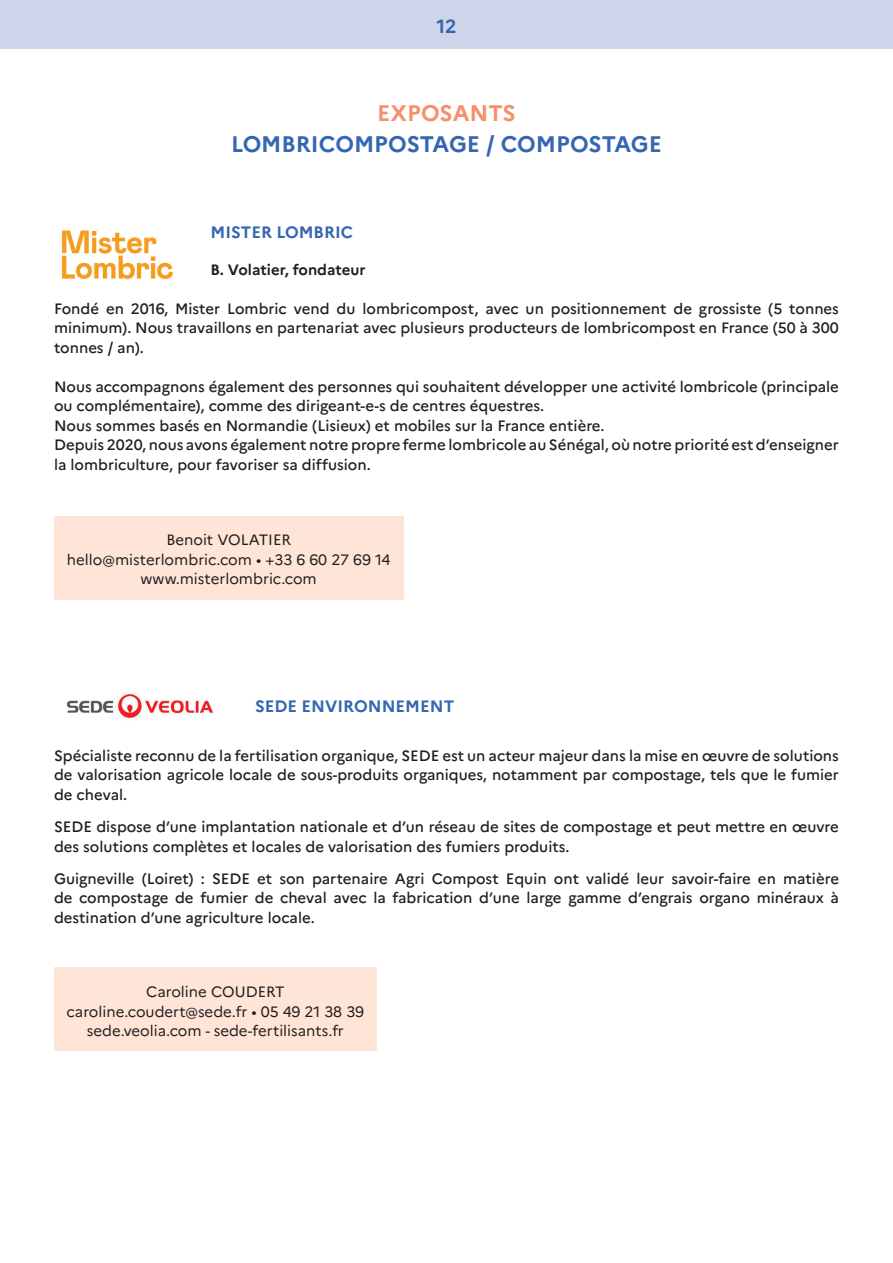
<style>
.page{position:relative;width:893px;height:1263px;background:#fff}
.page>*{position:absolute;margin:0;border:0;box-sizing:border-box;transform-origin:0 0}
.t1{font:700 22.5px "Marianne";color:#3566b1}
.t2{font:700 22.5px "Marianne";color:#f68f6b}
.t3{font:700 19.05px "Marianne";color:#3566b1}
.t4{font:700 16.5px "Marianne";color:#3566b1}
.t5{font:500 15px/19.5px "Marianne";color:#231f20;text-align:justify}
.t6{font:15px/19.5px "Marianne";color:#231f20;text-align:center}
.t7{font:700 15px "Marianne";color:#231f20}
</style>
<div class="page">
<div style="left:0;top:0;width:893px;height:49px;background:#cfd4ea"></div>
<img style="left:61px;top:230px;width:113px;height:50px">
<div style="left:54px;top:516px;width:349px;height:83px;background:#fee5d8"></div>
<div style="left:54px;top:967px;width:323px;height:84px;background:#fee5d8"></div>
<img style="left:66px;top:693px;width:147px;height:26px">
<p class="t3" style="left:436px;top:14px;width:22px">12</p>
<h1 class="t2" style="left:377px;top:99px;width:140px">EXPOSANTS</h1>
<h1 class="t1" style="left:231px;top:130px;width:432px">LOMBRICOMPOSTAGE / COMPOSTAGE</h1>
<p class="t4" style="left:211px;top:222px;width:144px">MISTER LOMBRIC</p>
<p class="t7" style="left:211px;top:260px;width:156px">B. Volatier, fondateur</p>
<p class="t5" style="left:54px;top:299px;width:786px">Fondé en 2016, Mister Lombric vend du lombricompost, avec un positionnement de grossiste (5 tonnes minimum). Nous travaillons en partenariat avec plusieurs producteurs de lombricompost en France (50 à 300 tonnes / an).</p>
<p class="t5" style="left:54px;top:377px;width:786px;text-align:left">Nous accompagnons également des personnes qui souhaitent développer une activité lombricole (principale ou complémentaire), comme des dirigeant-e-s de centres équestres.<br>Nous sommes basés en Normandie (Lisieux) et mobiles sur la France entière.<br>Depuis 2020, nous avons également notre propre ferme lombricole au Sénégal, où notre priorité est d’enseigner la lombriculture, pour favoriser sa diffusion.</p>
<p class="t6" style="left:67px;top:530px;width:325px">Benoit VOLATIER<br>hello@misterlombric.com • +33 6 60 27 69 14 www.misterlombric.com</p>
<p class="t4" style="left:255px;top:696px;width:201px">SEDE ENVIRONNEMENT</p>
<p class="t5" style="left:54px;top:746px;width:786px">Spécialiste reconnu de la fertilisation organique, SEDE est un acteur majeur dans la mise en œuvre de solutions de valorisation agricole locale de sous-produits organiques, notamment par compostage, tels que le fumier de cheval.</p>
<p class="t5" style="left:54px;top:817px;width:786px">SEDE dispose d’une implantation nationale et d’un réseau de sites de compostage et peut mettre en œuvre des solutions complètes et locales de valorisation des fumiers produits.</p>
<p class="t5" style="left:54px;top:869px;width:786px">Guigneville (Loiret) : SEDE et son partenaire Agri Compost Equin ont validé leur savoir-faire en matière de compostage de fumier de cheval avec la fabrication d’une large gamme d’engrais organo minéraux à destination d’une agriculture locale.</p>
<p class="t6" style="left:67px;top:982px;width:299px">Caroline COUDERT caroline.coudert@sede.fr • 05 49 21 38 39 sede.veolia.com - sede-fertilisants.fr</p>
</div>
